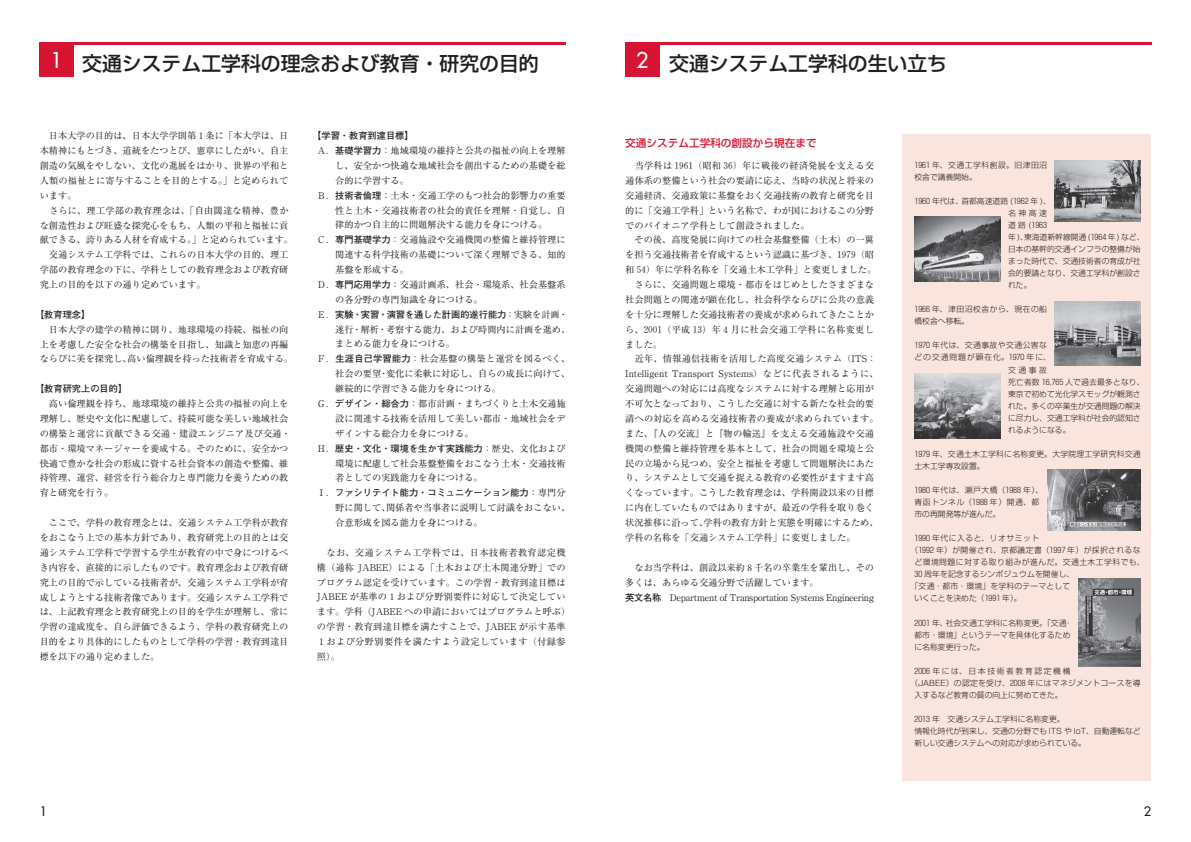
<style>
.page{position:relative;width:1191px;height:842px;background:#fff}
.page>*{position:absolute;margin:0;border:0;box-sizing:border-box;transform-origin:0 0}
.t1{font:500 19.8px "Shin Go Pro";color:#231f20}
.t2{font:12.8px "Futura";color:#231f20}
.t3{font:500 10.6px "Shin Go Pro";color:#d71532}
.t4{font:9.2px/14.9px "Ryumin Pro";color:#231f20}
.t5{font:9.2px/14.9px "Ryumin Pro";letter-spacing:.02em;color:#231f20}
.t6{font:700 9.2px "Futo Go B101 Pro";color:#231f20}
.t7{font:9.2px/14.9px "Ryumin Pro";letter-spacing:-.035em;color:#231f20}
.t8{font:300 7.8px/12px "Shin Go Pro";color:#231f20}
.t9{font:300 7.8px/12px "Shin Go Pro";letter-spacing:.065em;color:#231f20}
.t10{font:300 7.8px/12px "Shin Go Pro";letter-spacing:.03em;color:#231f20}
.t11{font:300 7.8px "Shin Go Pro";letter-spacing:.06em;color:#231f20}
.t12{font:300 7.8px "Shin Go Pro";letter-spacing:.05em;color:#231f20}
.t13{font:300 7.8px "Shin Go Pro";letter-spacing:.04em;color:#231f20}
.t14{font:300 7.8px "Shin Go Pro";letter-spacing:.02em;color:#231f20}
.t15{font:300 7.8px "Shin Go Pro";letter-spacing:.21em;color:#231f20}
.t16{font:300 7.8px "Shin Go Pro";letter-spacing:.12em;color:#231f20}
.t17{font:7.8px "Hankaku Num Sgl";color:#231f20}
.s1{font-family:"Ryumin"}
.s2{font-family:"Futo Go B101 Pro";font-weight:700}
.s3{font-family:"Ryumin";font-weight:400}
.s4{font-family:"Ryumin Pro";font-weight:400}
.s5{font-family:"Hankaku Num Rmr"}
.s6{font-family:"Hankaku Num Sgl";font-weight:400}
.s7{font-family:"Shin Go Pro";font-weight:300}
</style>
<div class="page">
<div style="left:902px;top:135px;width:249px;height:646px;background:#fae5de"></div>
<hr style="left:40px;top:43px;width:526px;height:2px;background:#d71532">
<div style="left:40px;top:43px;width:34px;height:34px;background:#d71532"></div>
<div style="left:625px;top:43px;width:34px;height:34px;background:#d71532"></div>
<hr style="left:625px;top:43px;width:526px;height:2px;background:#d71532">
<img style="left:914px;top:373px;width:86px;height:65px">
<img style="left:1054px;top:161px;width:86px;height:60px">
<img style="left:914px;top:217px;width:86px;height:64px">
<img style="left:1054px;top:301px;width:86px;height:65px">
<img style="left:1047px;top:470px;width:93px;height:60px">
<img style="left:1078px;top:578px;width:62px;height:89px">
<h1 class="t1" style="left:51px;top:48px;width:490px"><sup>1</sup> 交通システム工学科の理念および教育・研究の目的</h1>
<p class="t4" style="left:40px;top:128px;width:255px">　日本大学の目的は、日本大学学則第<span class="s1">１</span>条に「本大学は、日本精神にもとづき、道統をたつとび、憲章にしたがい、自主創造の気風をやしない、文化の進展をはかり、世界の平和と人類の福祉とに寄与することを目的とする。」と定められています。<br>　さらに、理工学部の教育理念は、「自由闊達な精神、豊かな創造性および旺盛な探究心をもち、人類の平和と福祉に貢献できる、誇りある人材を育成する。」と定められています。　交通システム工学科では、これらの日本大学の目的、理工学部の教育理念の下に、学科としての教育理念および教育研究上の目的を以下の通り定めています。</p>
<p class="t6" style="left:35px;top:307px;width:57px">【教育理念】</p>
<p class="t4" style="left:40px;top:321px;width:255px">　日本大学の建学の精神に則り、地球環境の持続、福祉の向上を考慮した安全な社会の構築を目指し、知識と知恵の再編ならびに美を探究し、高い倫理観を持った技術者を育成する。</p>
<p class="t6" style="left:35px;top:381px;width:94px">【教育研究上の目的】</p>
<p class="t4" style="left:40px;top:396px;width:252px">　高い倫理観を持ち、地球環境の維持と公共の福祉の向上を理解し、歴史や文化に配慮して、持続可能な美しい地域社会の構築と運営に貢献できる交通・建設エンジニア及び交通・都市・環境マネージャーを養成する。そのために、安全かつ快適で豊かな社会の形成に資する社会資本の創造や整備、維持管理、運営、経営を行う総合力と専門能力を養うための教育と研究を行う。</p>
<p class="t4" style="left:40px;top:515px;width:250px;text-align:justify">　ここで、学科の教育理念とは、交通システム工学科が教育をおこなう上での基本方針であり、教育研究上の目的とは交通システム工学科で学習する学生が教育の中で身につけるべき内容を、直接的に示したものです。教育理念および教育研究上の目的で示している技術者が、交通システム工学科が育成しようとする技術者像であります。交通システム工学科では、上記教育理念と教育研究上の目的を学生が理解し、常に学習の達成度を、自ら評価できるよう、学科の教育研究上の目的をより具体的にしたものとして学科の学習・教育到達目標を以下の通り定めました。</p>
<p class="t6" style="left:312px;top:128px;width:103px">【学習・教育到達目標】</p>
<p class="t4" style="left:317px;top:142px;width:250px"><span class="s1">Ａ</span>．<span class="s2">基礎学習力</span>：地域環境の維持と公共の福祉の向上を理解</p>
<p class="t4" style="left:335px;top:157px;width:232px">し、安全かつ快適な地域社会を創出するための基礎を総</p>
<p class="t4" style="left:335px;top:172px;width:75px">合的に学習する。</p>
<p class="t4" style="left:317px;top:187px;width:250px"><span class="s1">Ｂ</span>．<span class="s2">技術者倫理</span>：土木・交通工学のもつ社会的影響力の重要</p>
<p class="t4" style="left:335px;top:202px;width:232px">性と土木・交通技術者の社会的責任を理解・自覚し、自</p>
<p class="t4" style="left:335px;top:217px;width:213px">律的かつ自主的に問題解決する能力を身につける。</p>
<p class="t4" style="left:317px;top:232px;width:250px"><span class="s1">Ｃ</span>．<span class="s2">専門基礎学力</span>：交通施設や交通機関の整備と維持管理に</p>
<p class="t4" style="left:335px;top:247px;width:232px">関連する科学技術の基礎について深く理解できる、知的</p>
<p class="t4" style="left:335px;top:262px;width:75px">基盤を形成する。</p>
<p class="t4" style="left:317px;top:276px;width:250px"><span class="s1">Ｄ</span>．<span class="s2">専門応用学力</span>：交通計画系、社会・環境系、社会基盤系</p>
<p class="t4" style="left:335px;top:291px;width:149px">の各分野の専門知識を身につける。</p>
<p class="t6" style="left:317px;top:307px;width:253px"><span class="s3">Ｅ</span><span class="s4">．</span>実験・実習・演習を通した計画的遂行能力<span class="s4">：実験を計画・</span></p>
<p class="t4" style="left:335px;top:321px;width:236px">遂行・解析・考察する能力、および時間内に計画を進め、</p>
<p class="t4" style="left:335px;top:336px;width:121px">まとめる能力を身につける。</p>
<p class="t5" style="left:317px;top:351px;width:255px"><span class="s1">Ｆ</span>．<span class="s2">生涯自己学習能力</span>：社会基盤の構築と運営を図るべく、</p>
<p class="t4" style="left:335px;top:366px;width:236px">社会の要望・変化に柔軟に対応し、自らの成長に向けて、</p>
<p class="t4" style="left:335px;top:381px;width:167px">継続的に学習できる能力を身につける。</p>
<p class="t4" style="left:317px;top:395px;width:250px"><span class="s1">Ｇ</span>．<span class="s2">デザイン・総合力</span>：都市計画・まちづくりと土木交通施</p>
<p class="t4" style="left:335px;top:410px;width:232px">設に関連する技術を活用して美しい都市・地域社会をデ</p>
<p class="t4" style="left:335px;top:425px;width:140px">ザインする総合力を身につける。</p>
<p class="t6" style="left:317px;top:441px;width:250px"><span class="s3">Ｈ</span><span class="s4">．</span>歴史・文化・環境を生かす実践能力<span class="s4">：歴史、文化および</span></p>
<p class="t4" style="left:335px;top:455px;width:232px">環境に配慮して社会基盤整備をおこなう土木・交通技術者としての実践能力を身につける。</p>
<p class="t6" style="left:317px;top:485px;width:250px"><span class="s3">Ｉ</span><span class="s4">．</span>ファシリテイト能力・コミュニケーション能力<span class="s4">：専門分</span></p>
<p class="t4" style="left:335px;top:500px;width:236px">野に関して、関係者や当事者に説明して討議をおこない、合意形成を図る能力を身につける。</p>
<p class="t5" style="left:317px;top:544px;width:255px">　なお、交通システム工学科では、日本技術者教育認定機構（通称 JABEE）による「土木および土木関連分野」でのプログラム認定を受けています。この学習・教育到達目標は<br>JABEE が基準の<span class="s1">１</span>および分野別要件に対応して決定しています。学科（JABEE への申請においてはプログラムと呼ぶ）の学習・教育到達目標を満たすことで、JABEE が示す基準<br><span class="s1">１</span>および分野別要件を満たすよう設定しています（付録参照）。</p>
<h1 class="t1" style="left:636px;top:48px;width:312px"><sup>2</sup> 交通システム工学科の生い立ち</h1>
<p class="t3" style="left:625px;top:134px;width:193px">交通システム工学科の創設から現在まで</p>
<p class="t4" style="left:625px;top:157px;width:255px">　当学科は <span class="s5">1961</span>（昭和 <span class="s5">36</span>）年に戦後の経済発展を支える交通体系の整備という社会の要請に応え、当時の状況と将来の交通経済、交通政策に基盤をおく交通技術の教育と研究を目的に「交通工学科」という名称で、わが国におけるこの分野でのパイオニア学科として創設されました。<br>　その後、高度発展に向けての社会基盤整備（土木）の一翼を担う交通技術者を育成するという認識に基づき、<span class="s5">1979</span>（昭和 <span class="s5">54</span>）年に学科名称を「交通土木工学科」と変更しました。　さらに、交通問題と環境・都市をはじめとしたさまざまな社会問題との関連が顕在化し、社会科学ならびに公共の意義を十分に理解した交通技術者の養成が求められてきたことから、<span class="s5">2001</span>（平成 <span class="s5">13</span>）年<span class="s1">４</span>月に社会交通工学科に名称変更しました。<br>　近年、情報通信技術を活用した高度交通システム（ITS：<br>Intelligent Transport Systems）などに代表されるように、交通問題への対応には高度なシステムに対する理解と応用が不可欠となっており、こうした交通に対する新たな社会的要請への対応を高める交通技術者の養成が求められています。また、『人の交流』と『物の輸送』を支える交通施設や交通機関の整備と維持管理を基本として、社会の問題を環境と公民の立場から見つめ、安全と福祉を考慮して問題解決にあたり、システムとして交通を捉える教育の必要性がますます高くなっています。こうした教育理念は、学科開設以来の目標に内在していたものではありますが、最近の学科を取り巻く状況推移に沿って、学科の教育方針と実態を明確にするため、学科の名称を「交通システム工学科」に変更しました。</p>
<p class="t7" style="left:625px;top:559px;width:250px">　なお当学科は、創設以来約<span class="s1">８</span>千名の卒業生を輩出し、その多くは、あらゆる交通分野で活躍しています。<br><span class="s2">英文名称</span>　Department of Transportation Systems Engineering</p>
<p class="t9" style="left:914px;top:158px;width:134px"><span class="s6">1961</span> 年、交通工学科創設。旧津田沼校舎で講義開始。</p>
<p class="t8" style="left:1008px;top:194px;width:44px;text-indent:-94px"><span class="s6">1960</span> 年代は、首都高速道路 (<span class="s6">1962</span> 年 )、名神高速</p>
<p class="t17" style="left:1008px;top:221px;width:40px"><span class="s7">道路 (</span>1963</p>
<p class="t8" style="left:1008px;top:230px;width:138px">年 )、東海道新幹線開通 (<span class="s6">1964</span> 年 ) など、日本の基幹的交通インフラの整備が始まった時代で、交通技術者の育成が社会的要請となり、交通工学科が創設された。</p>
<p class="t9" style="left:914px;top:302px;width:134px"><span class="s6">1966</span> 年、津田沼校舎から、現在の船橋校舎へ移転。</p>
<p class="t11" style="left:914px;top:339px;width:134px"><span class="s6">1970</span> 年代は、交通事故や交通公害な</p>
<p class="t16" style="left:914px;top:351px;width:138px">どの交通問題が顕在化。<span class="s6">1970</span> 年に、</p>
<p class="t8" style="left:1008px;top:363px;width:40px">交通事故</p>
<p class="t14" style="left:1008px;top:375px;width:138px">死亡者数 <span class="s6">16</span>,<span class="s6">765</span> 人で過去最多となり、</p>
<p class="t8" style="left:1008px;top:387px;width:134px">東京で初めて光化学スモッグが観測さ</p>
<p class="t8" style="left:1008px;top:399px;width:134px">れた。多くの卒業生が交通問題の解決</p>
<p class="t8" style="left:1008px;top:411px;width:134px">に尽力し、交通工学科が社会的認知さ</p>
<p class="t8" style="left:1008px;top:423px;width:64px">れるようになる。</p>
<p class="t10" style="left:914px;top:447px;width:228px"><span class="s6">1979</span> 年、交通土木工学科に名称変更。大学院理工学研究科交通土木工学専攻設置。</p>
<p class="t9" style="left:914px;top:483px;width:130px"><span class="s6">1980</span> 年代は、瀬戸大橋（<span class="s6">1988</span> 年）、青函トンネル（<span class="s6">1988</span> 年）開通、都市の再開発等が進んだ。</p>
<p class="t9" style="left:914px;top:531px;width:126px"><span class="s6">1990</span> 年代に入ると、リオサミット</p>
<p class="t12" style="left:910px;top:544px;width:231px">（<span class="s6">1992</span> 年）が開催され、京都議定書（<span class="s6">1997</span> 年）が採択されるな</p>
<p class="t11" style="left:914px;top:556px;width:231px">ど環境問題に対する取り組みが進んだ。交通土木工学科でも、</p>
<p class="t8" style="left:914px;top:567px;width:161px"><span class="s6">30</span> 周年を記念するシンポジュウムを開催し、</p>
<p class="t10" style="left:910px;top:579px;width:161px">「交通・都市・環境」を学科のテーマとして</p>
<p class="t8" style="left:914px;top:592px;width:109px">いくことを決めた（<span class="s6">1991</span> 年）。</p>
<p class="t8" style="left:914px;top:616px;width:159px"><span class="s6">2001</span> 年、社会交通工学科に名称変更。「交通・都市・環境」というテーマを具体化するために名称変更行った。</p>
<p class="t15" style="left:914px;top:664px;width:157px"><span class="s6">2006</span>年には、日本技術者教育認定機構</p>
<p class="t13" style="left:910px;top:676px;width:231px">（JABEE）の認定を受け、<span class="s6">2008</span> 年にはマネジメントコースを導</p>
<p class="t8" style="left:914px;top:688px;width:150px">入するなど教育の質の向上に努めてきた。</p>
<p class="t8" style="left:914px;top:712px;width:228px"><span class="s6">2013</span> 年　交通システム工学科に名称変更。<br>情報化時代が到来し、交通の分野でも ITS や IoT、自動運転など新しい交通システムへの対応が求められている。</p>
<h2 class="t2" style="left:40px;top:803px;width:9px">1</h2>
<h2 class="t2" style="left:1143px;top:803px;width:9px">2</h2>
</div>
